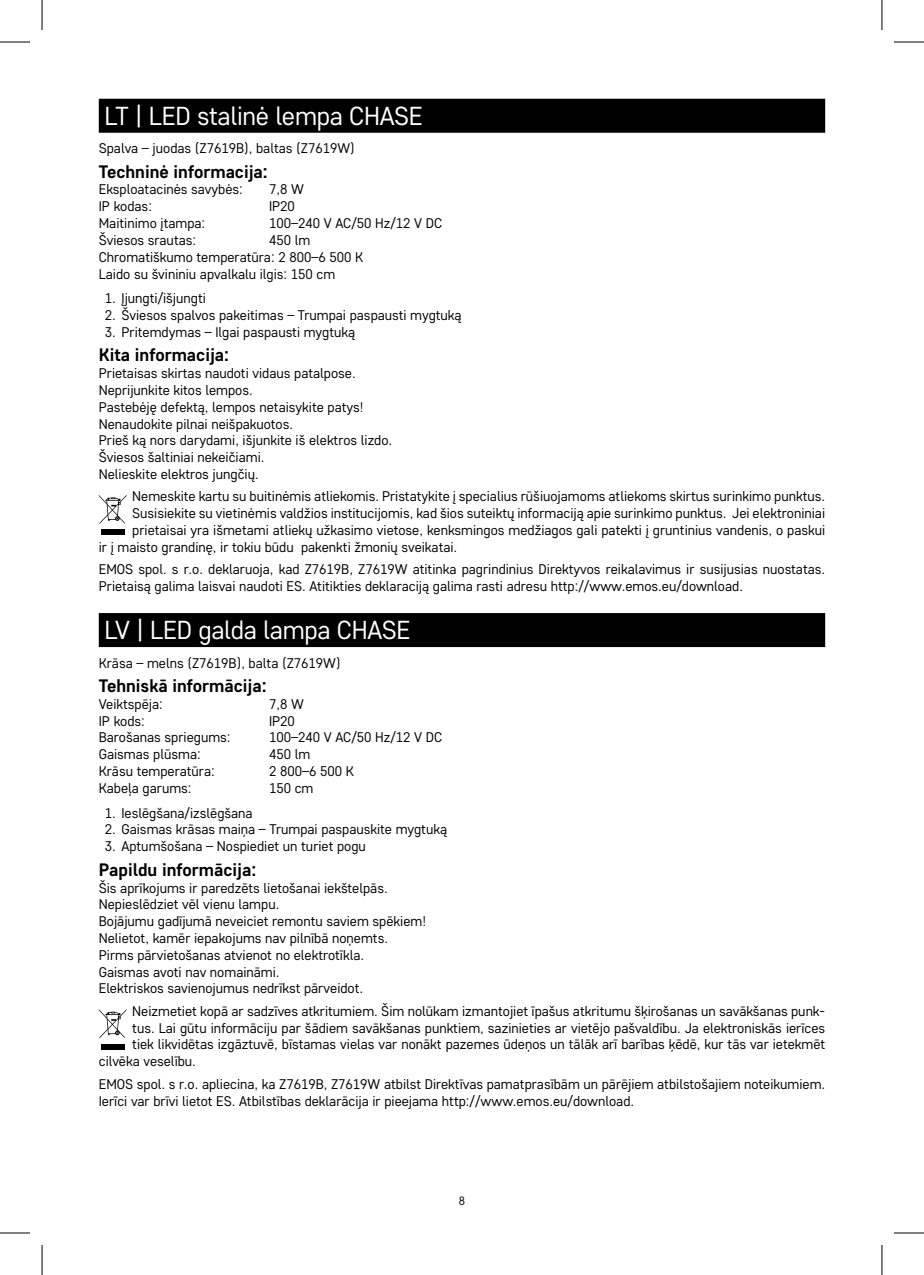
<style>
.page{position:relative;width:924px;height:1275px;background:#fff}
.page>*{position:absolute;margin:0;border:0;box-sizing:border-box;transform-origin:0 0}
.t1{font:26px "Core Sans D35";letter-spacing:-.01em;color:#fff}
.t2{font:700 18px "Core Sans D55";color:#000}
.t3{font:14px/16.8px "Core Sans D35";color:#000}
.t4{font:12px "Core Sans D35";color:#000}
</style>
<div class="page">
<div style="left:99px;top:99px;width:725px;height:34px;background:#000"></div>
<div style="left:99px;top:613px;width:725px;height:34px;background:#000"></div>
<svg style="left:99px;top:495px;width:27px;height:29px"></svg>
<div style="left:101px;top:529px;width:23px;height:6px;background:#000"></div>
<svg style="left:99px;top:1009px;width:27px;height:29px"></svg>
<div style="left:101px;top:1043px;width:23px;height:6px;background:#000"></div>
<hr style="left:0;top:42px;width:30px;height:1px;background:#000">
<hr style="left:893px;top:42px;width:30px;height:1px;background:#000">
<hr style="left:0;top:1232px;width:30px;height:1px;background:#000">
<hr style="left:893px;top:1232px;width:30px;height:1px;background:#000">
<hr style="left:42px;top:0;width:1px;height:30px;background:#000">
<hr style="left:42px;top:1245px;width:1px;height:30px;background:#000">
<hr style="left:881px;top:0;width:1px;height:30px;background:#000">
<hr style="left:881px;top:1245px;width:1px;height:30px;background:#000">
<h1 class="t1" style="left:104px;top:99px;width:320px">LT | LED stalinė lempa CHASE</h1>
<p class="t3" style="left:99px;top:139px;width:257px">Spalva – juodas (Z7619B), baltas (Z7619W)</p>
<p class="t2" style="left:99px;top:160px;width:170px">Techninė informacija:</p>
<p class="t3" style="left:99px;top:181px;width:146px">Eksploatacinės savybės:</p>
<p class="t3" style="left:269px;top:181px;width:36px">7,8 W</p>
<p class="t3" style="left:99px;top:197px;width:55px">IP kodas:</p>
<p class="t3" style="left:269px;top:197px;width:27px">IP20</p>
<p class="t3" style="left:99px;top:214px;width:108px">Maitinimo įtampa:</p>
<p class="t3" style="left:269px;top:214px;width:175px">100–240 V AC/50 Hz/12 V DC</p>
<p class="t3" style="left:99px;top:231px;width:99px">Šviesos srautas:</p>
<p class="t3" style="left:99px;top:231px;width:266px;text-indent:170px">450 lm<br>Chromatiškumo temperatūra: 2 800–6 500 K<br>Laido su švininiu apvalkalu ilgis: 150 cm</p>
<p class="t3" style="left:105px;top:289px;width:103px">1. Įjungti/išjungti</p>
<p class="t3" style="left:105px;top:306px;width:358px">2. Šviesos spalvos pakeitimas – Trumpai paspausti mygtuką</p>
<p class="t3" style="left:105px;top:323px;width:252px">3. Pritemdymas – Ilgai paspausti mygtuką</p>
<p class="t2" style="left:99px;top:343px;width:132px">Kita informacija:</p>
<p class="t3" style="left:99px;top:364px;width:295px">Prietaisas skirtas naudoti vidaus patalpose.<br>Neprijunkite kitos lempos.<br>Pastebėję defektą, lempos netaisykite patys!<br>Nenaudokite pilnai neišpakuotos.<br>Prieš ką nors darydami, išjunkite iš elektros lizdo.<br>Šviesos šaltiniai nekeičiami.<br>Nelieskite elektros jungčių.</p>
<p class="t3" style="left:132px;top:488px;width:694px">Nemeskite kartu su buitinėmis atliekomis. Pristatykite į specialius rūšiuojamoms atliekoms skirtus surinkimo punktus.</p>
<p class="t3" style="left:132px;top:504px;width:694px">Susisiekite su vietinėmis valdžios institucijomis, kad šios suteiktų informaciją apie surinkimo punktus. Jei elektroniniai</p>
<p class="t3" style="left:132px;top:521px;width:694px">prietaisai yra išmetami atliekų užkasimo vietose, kenksmingos medžiagos gali patekti į gruntinius vandenis, o paskui</p>
<p class="t3" style="left:99px;top:538px;width:360px">ir į maisto grandinę, ir tokiu būdu pakenkti žmonių sveikatai.</p>
<p class="t3" style="left:99px;top:560px;width:727px">EMOS spol. s r.o. deklaruoja, kad Z7619B, Z7619W atitinka pagrindinius Direktyvos reikalavimus ir susijusias nuostatas.<br>Prietaisą galima laisvai naudoti ES. Atitikties deklaraciją galima rasti adresu http://www.emos.eu/download.</p>
<h1 class="t1" style="left:104px;top:613px;width:307px">LV | LED galda lampa CHASE</h1>
<p class="t3" style="left:99px;top:654px;width:243px">Krāsa – melns (Z7619B), balta (Z7619W)</p>
<p class="t2" style="left:99px;top:674px;width:169px">Tehniskā informācija:</p>
<p class="t3" style="left:99px;top:695px;width:66px">Veiktspēja:</p>
<p class="t3" style="left:269px;top:695px;width:36px">7,8 W</p>
<p class="t3" style="left:99px;top:712px;width:48px">IP kods:</p>
<p class="t3" style="left:269px;top:712px;width:27px">IP20</p>
<p class="t3" style="left:99px;top:728px;width:133px">Barošanas spriegums:</p>
<p class="t3" style="left:269px;top:728px;width:175px">100–240 V AC/50 Hz/12 V DC</p>
<p class="t3" style="left:99px;top:745px;width:103px">Gaismas plūsma:</p>
<p class="t3" style="left:269px;top:745px;width:43px">450 lm</p>
<p class="t3" style="left:99px;top:762px;width:117px">Krāsu temperatūra:</p>
<p class="t3" style="left:269px;top:762px;width:86px">2 800–6 500 K</p>
<p class="t3" style="left:99px;top:779px;width:94px">Kabeļa garums:</p>
<p class="t3" style="left:269px;top:779px;width:46px">150 cm</p>
<p class="t3" style="left:105px;top:804px;width:149px">1. Ieslēgšana/izslēgšana</p>
<p class="t3" style="left:105px;top:820px;width:343px">2. Gaismas krāsas maiņa – Trumpai paspauskite mygtuką</p>
<p class="t3" style="left:105px;top:837px;width:262px">3. Aptumšošana – Nospiediet un turiet pogu</p>
<p class="t2" style="left:99px;top:857px;width:159px">Papildu informācija:</p>
<p class="t3" style="left:99px;top:878px;width:328px">Šis aprīkojums ir paredzēts lietošanai iekštelpās.<br>Nepieslēdziet vēl vienu lampu.<br>Bojājumu gadījumā neveiciet remontu saviem spēkiem!<br>Nelietot, kamēr iepakojums nav pilnībā noņemts.<br>Pirms pārvietošanas atvienot no elektrotīkla.<br>Gaismas avoti nav nomaināmi.<br>Elektriskos savienojumus nedrīkst pārveidot.</p>
<p class="t3" style="left:132px;top:1002px;width:694px">Neizmetiet kopā ar sadzīves atkritumiem. Šim nolūkam izmantojiet īpašus atkritumu šķirošanas un savākšanas punk-</p>
<p class="t3" style="left:132px;top:1019px;width:694px">tus. Lai gūtu informāciju par šādiem savākšanas punktiem, sazinieties ar vietējo pašvaldību. Ja elektroniskās ierīces</p>
<p class="t3" style="left:132px;top:1035px;width:694px">tiek likvidētas izgāztuvē, bīstamas vielas var nonākt pazemes ūdeņos un tālāk arī barības ķēdē, kur tās var ietekmēt</p>
<p class="t3" style="left:99px;top:1052px;width:99px">cilvēka veselību.</p>
<p class="t3" style="left:99px;top:1075px;width:727px">EMOS spol. s r.o. apliecina, ka Z7619B, Z7619W atbilst Direktīvas pamatprasībām un pārējiem atbilstošajiem noteikumiem.<br>Ierīci var brīvi lietot ES. Atbilstības deklarācija ir pieejama http://www.emos.eu/download.</p>
<p class="t4" style="left:458px;top:1192px;width:8px">8</p>
</div>
